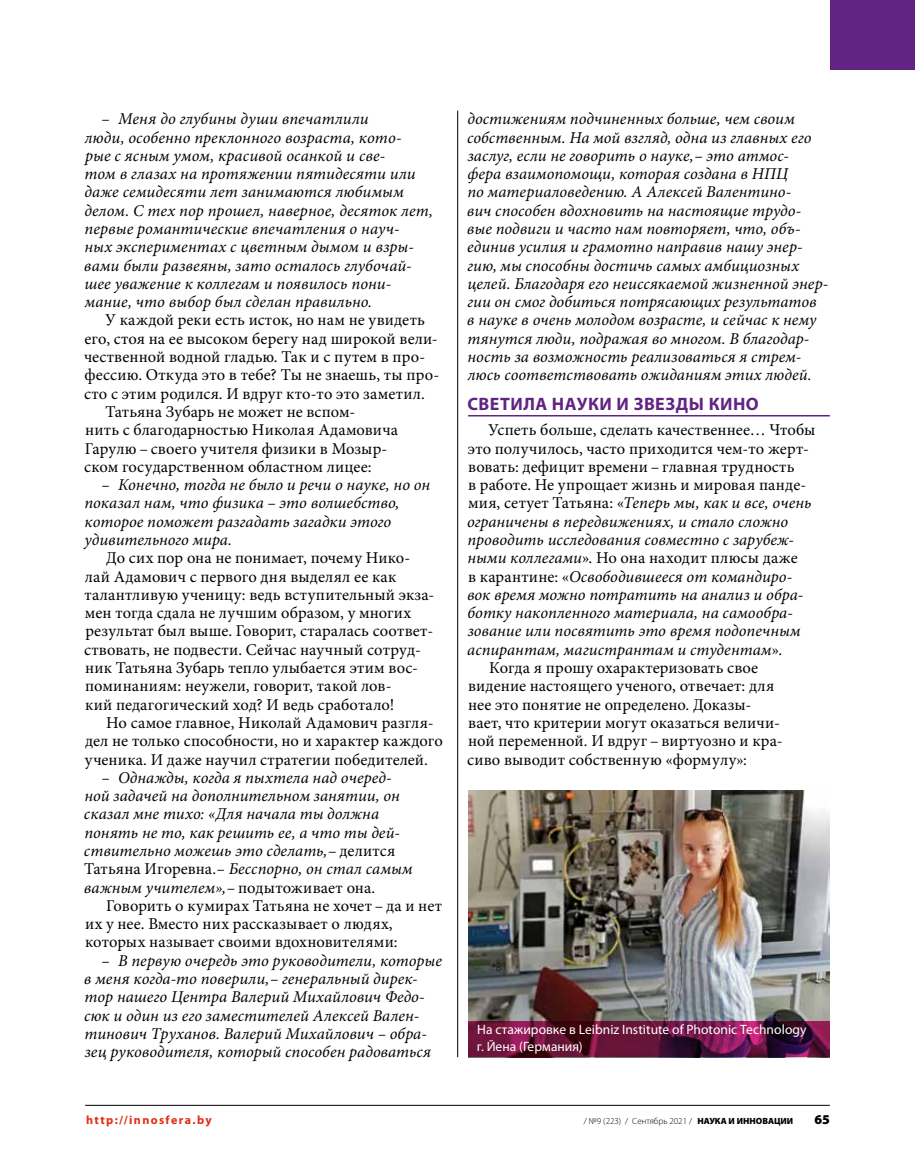
<style>
.page{position:relative;width:915px;height:1170px;background:#fff}
.page>*{position:absolute;margin:0;border:0;box-sizing:border-box;transform-origin:0 0}
.t1{font:700 18px "Myriad Pro";letter-spacing:.025em;color:#622483}
.t2{font:italic 16.5px/18.3px "Minion Pro";color:#000}
.t3{font:16.5px/18.3px "Minion Pro";letter-spacing:.01em;color:#000}
.t4{font:13.5px/16.5px "Myriad Pro";letter-spacing:.005em;color:#fff}
.t5{font:900 13.5px "Myriad Pro";color:#000}
.t6{font:700 12px "Myriad Pro";letter-spacing:.115em;color:#e32d14}
.t7{font:300 9px "Myriad Pro";color:#000}
.s1{font-style:normal}
.s2{font-style:italic}
.s3{font-weight:900}
</style>
<div class="page">
<img style="left:468px;top:790px;width:361px;height:231px">
<hr style="left:468px;top:415px;width:361px;height:1px;background:#622483">
<hr style="left:457px;top:111px;width:1px;height:946px;background:#000">
<svg style="left:468px;top:1021px;width:361px;height:36px;background:#60123b"></svg>
<hr style="left:85px;top:1104px;width:744px;height:1px;background:#000">
<div style="left:829px;top:0;width:85px;height:70px;background:#622483"></div>
<p class="t2" style="left:102px;top:110px;width:268px">– Меня до глубины души впечатлили</p>
<p class="t2" style="left:85px;top:128px;width:318px">люди, особенно преклонного возраста, кото&shy;рые с ясным умом, красивой осанкой и све-</p>
<p class="t2" style="left:84px;top:165px;width:332px">том в глазах на протяжении пятидесяти или</p>
<p class="t2" style="left:84px;top:183px;width:321px">даже семидесяти лет занимаются любимым</p>
<p class="t2" style="left:84px;top:201px;width:350px">делом. С тех пор прошел, наверное, десяток лет, первые романтические впечатления о науч-<br>ных экспериментах с цветным дымом и взры&shy;вами были развеяны, зато осталось глубочай&shy;шее уважение к коллегам и появилось пони&shy;мание, что выбор был сделан правильно.</p>
<p class="t3" style="left:105px;top:311px;width:321px">У каждой реки есть исток, но нам не увидеть</p>
<p class="t3" style="left:84px;top:329px;width:355px">его, стоя на ее высоком берегу над широкой вели-</p>
<p class="t3" style="left:84px;top:347px;width:342px">чественной водной гладью. Так и с путем в про-</p>
<p class="t3" style="left:85px;top:366px;width:356px">фессию. Откуда это в тебе? Ты не знаешь, ты про-</p>
<p class="t3" style="left:84px;top:384px;width:342px">сто с этим родился. И вдруг кто-то это заметил.</p>
<p class="t3" style="left:105px;top:402px;width:251px">Татьяна Зубарь не может не вспом-</p>
<p class="t3" style="left:85px;top:421px;width:314px">нить с благодарностью Николая Адамовича</p>
<p class="t3" style="left:85px;top:439px;width:304px">Гарулю – своего учителя физики в Мозыр-</p>
<p class="t3" style="left:84px;top:457px;width:289px">ском государственном областном лицее:</p>
<p class="t2" style="left:84px;top:475px;width:347px;text-indent:17px">– Конечно, тогда не было и речи о науке, но он показал нам, что физика – это волшебство, которое поможет разгадать загадки этого удивительного мира.</p>
<p class="t3" style="left:84px;top:549px;width:352px;text-indent:22px">До сих пор она не понимает, почему Нико&shy;лай Адамович с первого дня выделял ее как талантливую ученицу: ведь вступительный экза&shy;мен тогда сдала не лучшим образом, у многих результат был выше. Говорит, старалась соответ&shy;ствовать, не подвести. Сейчас научный сотруд&shy;ник Татьяна Зубарь тепло улыбается этим вос&shy;поминаниям: неужели, говорит, такой лов-<br>кий педагогический ход? И ведь сработало!</p>
<p class="t3" style="left:85px;top:713px;width:359px;text-indent:21px">Но самое главное, Николай Адамович разгля&shy;дел не только способности, но и характер каждого ученика. И даже научил стратегии победителей.</p>
<p class="t2" style="left:84px;top:768px;width:330px;text-indent:18px">– Однажды, когда я пыхтела над очеред&shy;ной задачей на дополнительном занятии, он сказал мне тихо: «Для начала ты должна понять не то, как решить ее, а что ты дей&shy;ствительно можешь это сделать,<span class="s1">– делится Татьяна Игоревна.</span>– Бесспорно, он стал самым важным учителем»,<span class="s1">– подытоживает она.</span></p>
<p class="t3" style="left:85px;top:896px;width:358px;text-indent:21px">Говорить о кумирах Татьяна не хочет – да и нет их у нее. Вместо них рассказывает о людях, которых называет своими вдохновителями:</p>
<p class="t2" style="left:84px;top:951px;width:359px;text-indent:18px">– В первую очередь это руководители, которые в меня когда-то поверили,– генеральный дирек&shy;тор нашего Центра Валерий Михайлович Федо&shy;сюк и один из его заместителей Алексей Вален&shy;тинович Труханов. Валерий Михайлович – обра&shy;зец руководителя, который способен радоваться</p>
<p class="t2" style="left:467px;top:110px;width:363px">достижениям подчиненных больше, чем своим собственным. На мой взгляд, одна из главных его заслуг, если не говорить о науке,– это атмос-<br>фера взаимопомощи, которая создана в НПЦ<br>по материаловедению. А Алексей Валентино-<br>вич способен вдохновить на настоящие трудо&shy;вые подвиги и часто нам повторяет, что, объ&shy;единив усилия и грамотно направив нашу энер&shy;гию, мы способны достичь самых амбициозных целей. Благодаря его неиссякаемой жизненной энер&shy;гии он смог добиться потрясающих результатов<br>в науке в очень молодом возрасте, и сейчас к нему тянутся люди, подражая во многом. В благодар&shy;ность за возможность реализоваться я стрем&shy;люсь соответствовать ожиданиям этих людей.</p>
<p class="t1" style="left:467px;top:393px;width:292px">СВЕТИЛА НАУКИ И ЗВЕЗДЫ КИНО</p>
<p class="t3" style="left:488px;top:421px;width:329px">Успеть больше, сделать качественнее… Чтобы</p>
<p class="t3" style="left:467px;top:439px;width:342px">это получилось, часто приходится чем-то жерт-</p>
<p class="t3" style="left:468px;top:457px;width:327px">вовать: дефицит времени – главная трудность</p>
<p class="t3" style="left:468px;top:475px;width:339px">в работе. Не упрощает жизнь и мировая панде-</p>
<p class="t2" style="left:468px;top:494px;width:345px"><span class="s1">мия, сетует Татьяна: «</span>Теперь мы, как и все, очень</p>
<p class="t2" style="left:467px;top:512px;width:323px">ограничены в передвижениях, и стало сложно</p>
<p class="t2" style="left:467px;top:530px;width:328px">проводить исследования совместно с зарубеж-</p>
<p class="t3" style="left:467px;top:549px;width:331px"><span class="s2">ными коллегами</span>». Но она находит плюсы даже</p>
<p class="t2" style="left:468px;top:567px;width:325px"><span class="s1">в карантине: «</span>Освободившееся от командиро-</p>
<p class="t2" style="left:467px;top:585px;width:338px">вок время можно потратить на анализ и обра-</p>
<p class="t2" style="left:467px;top:603px;width:326px">ботку накопленного материала, на самообра-</p>
<p class="t2" style="left:467px;top:622px;width:334px">зование или посвятить это время подопечным</p>
<p class="t2" style="left:467px;top:640px;width:316px">аспирантам, магистрантам и студентам<span class="s1">».</span></p>
<p class="t3" style="left:489px;top:658px;width:270px">Когда я прошу охарактеризовать свое</p>
<p class="t3" style="left:468px;top:677px;width:308px">видение настоящего ученого, отвечает: для</p>
<p class="t3" style="left:468px;top:695px;width:285px">нее это понятие не определено. Доказы-</p>
<p class="t3" style="left:468px;top:713px;width:313px">вает, что критерии могут оказаться величи-</p>
<p class="t3" style="left:468px;top:731px;width:316px">ной переменной. И вдруг – виртуозно и кра-</p>
<p class="t3" style="left:467px;top:750px;width:281px">сиво выводит собственную «формулу»:</p>
<p class="t4" style="left:476px;top:1021px;width:331px">На стажировке в Leibniz Institute of Photonic Technology г. Йена (Германия)</p>
<p class="t6" style="left:86px;top:1113px;width:127px">http://innosfera.by</p>
<p class="t7" style="left:583px;top:1116px;width:211px">/ №9 (223) / Сентябрь 2021 / <span class="s3">НАУКА И ИННОВАЦИИ</span></p>
<p class="t5" style="left:814px;top:1112px;width:17px">65</p>
</div>
